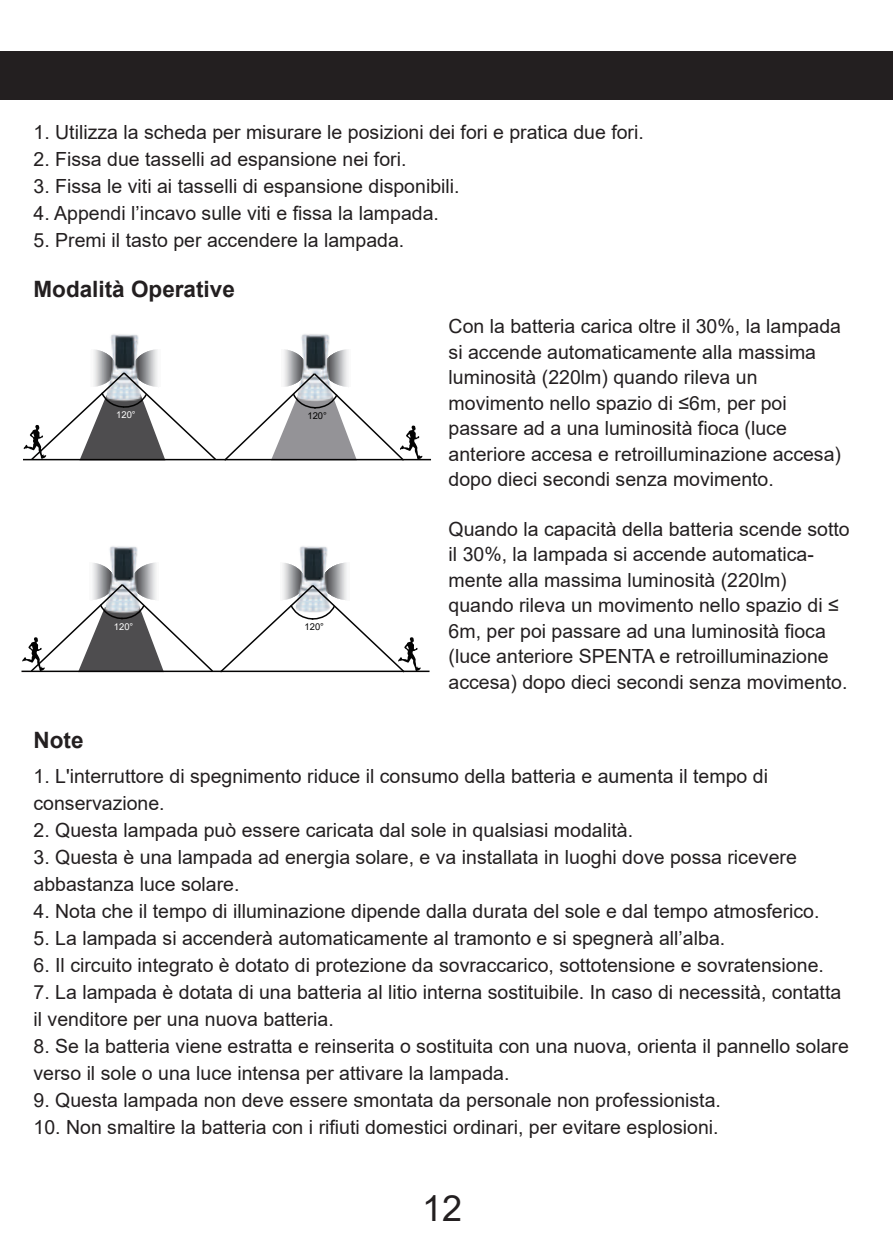
<style>
.page{position:relative;width:893px;height:1259px;background:#fff}
.page>*{position:absolute;margin:0;border:0;box-sizing:border-box;transform-origin:0 0}
.t1{font:36px "Arial";color:#231f20}
.t2{font:700 22.5px "Arial";color:#231f20}
.t3{font:19.5px/25.5px "Arial";color:#231f20}
.t4{font:9.3px "Arial";color:#fff}
.t5{font:9.3px "Arial";color:#030303}
</style>
<div class="page">
<div style="left:0;top:52px;width:893px;height:48px;background:#231f20"></div>
<hr style="left:23px;top:459px;width:408px;height:1px;background:#040303">
<img style="left:110px;top:334px;width:29px;height:15px">
<img style="left:301px;top:334px;width:29px;height:15px">
<hr style="left:21px;top:670px;width:408px;height:2px;background:#040303">
<img style="left:109px;top:546px;width:29px;height:16px">
<img style="left:299px;top:546px;width:29px;height:16px">
<svg style="left:22px;top:562px;width:399px;height:111px"></svg>
<svg style="left:24px;top:349px;width:398px;height:112px"></svg>
<p class="t3" style="left:34px;top:120px;width:612px">1. Utilizza la scheda per misurare le posizioni dei fori e pratica due fori.</p>
<p class="t3" style="left:34px;top:147px;width:374px">2. Fissa due tasselli ad espansione nei fori.</p>
<p class="t3" style="left:34px;top:174px;width:428px">3. Fissa le viti ai tasselli di espansione disponibili.</p>
<p class="t3" style="left:34px;top:201px;width:407px">4. Appendi l’incavo sulle viti e fissa la lampada.</p>
<p class="t3" style="left:34px;top:228px;width:372px">5. Premi il tasto per accendere la lampada.</p>
<p class="t2" style="left:34px;top:273px;width:203px">Modalità Operative</p>
<p class="t3" style="left:449px;top:313px;width:394px">Con la batteria carica oltre il 30%, la lampada si accende automaticamente alla massima luminosità (220lm) quando rileva un movimento nello spazio di ≤6m, per poi passare ad a una luminosità fioca (luce anteriore accesa e retroilluminazione accesa) dopo dieci secondi senza movimento.</p>
<p class="t3" style="left:449px;top:516px;width:403px">Quando la capacità della batteria scende sotto il 30%, la lampada si accende automatica&shy;mente alla massima luminosità (220lm) quando rileva un movimento nello spazio di ≤ 6m, per poi passare ad una luminosità fioca (luce anteriore SPENTA e retroilluminazione accesa) dopo dieci secondi senza movimento.</p>
<p class="t2" style="left:34px;top:724px;width:52px">Note</p>
<p class="t3" style="left:34px;top:762px;width:736px;line-height:27px">1. L'interruttore di spegnimento riduce il consumo della batteria e aumenta il tempo di conservazione.</p>
<p class="t3" style="left:34px;top:817px;width:601px">2. Questa lampada può essere caricata dal sole in qualsiasi modalità.</p>
<p class="t3" style="left:34px;top:843px;width:765px;line-height:27px">3. Questa è una lampada ad energia solare, e va installata in luoghi dove possa ricevere abbastanza luce solare.</p>
<p class="t3" style="left:34px;top:898px;width:787px">4. Nota che il tempo di illuminazione dipende dalla durata del sole e dal tempo atmosferico.</p>
<p class="t3" style="left:34px;top:925px;width:693px">5. La lampada si accenderà automaticamente al tramonto e si spegnerà all’alba.</p>
<p class="t3" style="left:34px;top:952px;width:792px">6. Il circuito integrato è dotato di protezione da sovraccarico, sottotensione e sovratensione.</p>
<p class="t3" style="left:34px;top:978px;width:809px;line-height:27px">7. La lampada è dotata di una batteria al litio interna sostituibile. In caso di necessità, contatta il venditore per una nuova batteria.</p>
<p class="t3" style="left:34px;top:1032px;width:817px;line-height:27px">8. Se la batteria viene estratta e reinserita o sostituita con una nuova, orienta il pannello solare verso il sole o una luce intensa per attivare la lampada.</p>
<p class="t3" style="left:34px;top:1087px;width:689px">9. Questa lampada non deve essere smontata da personale non professionista.</p>
<p class="t3" style="left:34px;top:1114px;width:687px">10. Non smaltire la batteria con i rifiuti domestici ordinari, per evitare esplosioni.</p>
<p class="t4" style="left:116px;top:408px;width:21px">120°</p>
<p class="t5" style="left:307px;top:409px;width:21px">120°</p>
<p class="t4" style="left:114px;top:620px;width:21px">120°</p>
<p class="t5" style="left:305px;top:620px;width:21px">120°</p>
<h1 class="t1" style="left:422px;top:1184px;width:42px">12</h1>
</div>
